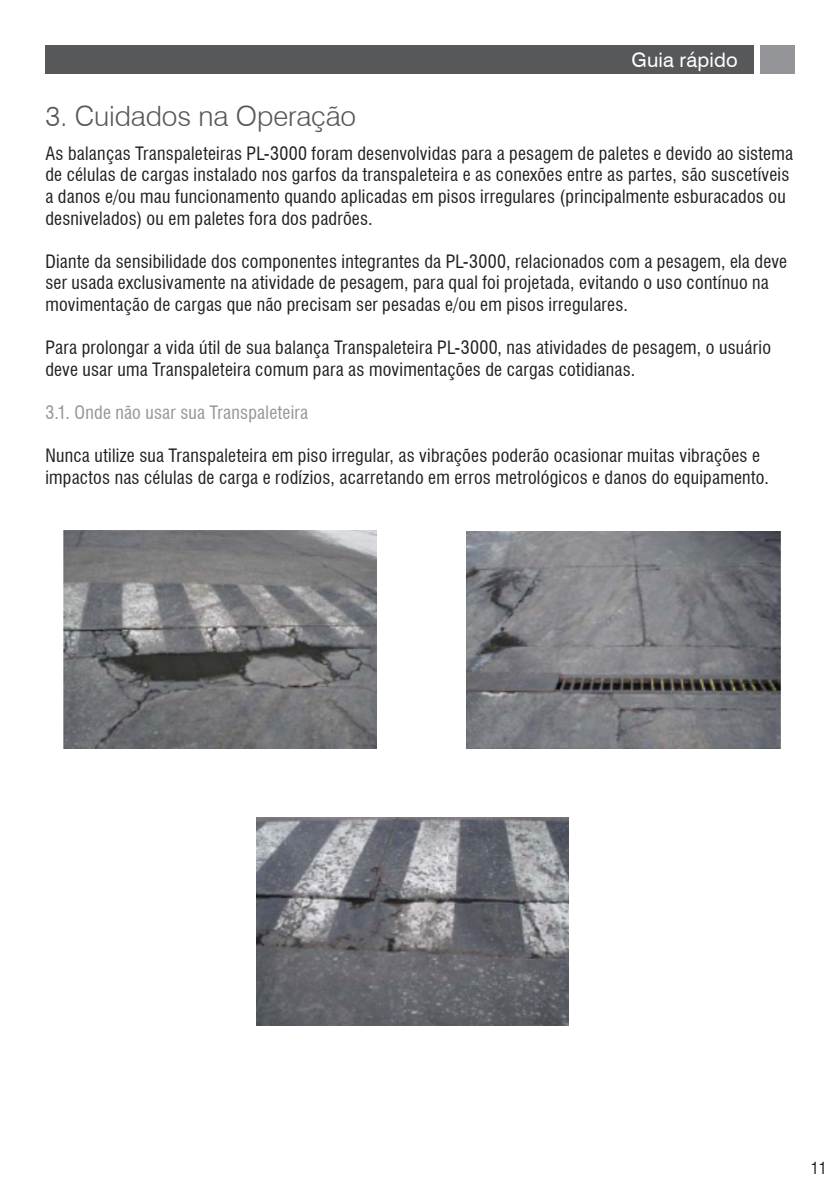
<style>
.page{position:relative;width:840px;height:1191px;background:#fff}
.page>*{position:absolute;margin:0;border:0;box-sizing:border-box;transform-origin:0 0}
.SuperTítulo{font:300 28px "Swiss 721 BT";letter-spacing:-.005em;color:#57585a}
.t1{font:20px "Swiss 721 BT";letter-spacing:.01em;color:#fff}
.Texto{font:condensed 18px/21.6px "Swiss 721 BT";letter-spacing:.015em;color:#231f20}
.SubTítulo{font:condensed 18px "Swiss 721 BT";letter-spacing:.015em;color:#939598}
.t2{font:condensed 16px "Swiss 721 BT";color:#231f20}
</style>
<div class="page">
<div style="left:45px;top:45px;width:708px;height:29px;background:#57585a"></div>
<div style="left:759px;top:45px;width:35px;height:29px;background:#939598"></div>
<img style="left:63px;top:530px;width:313px;height:219px">
<img style="left:466px;top:531px;width:314px;height:218px">
<img style="left:256px;top:817px;width:312px;height:208px">
<p class="t1" style="left:631px;top:46px;width:108px">Guia rápido</p>
<p class="SuperTítulo" style="left:45px;top:99px;width:312px">3. Cuidados na Operação</p>
<p class="Texto" style="left:45px;top:142px;width:748px">As balanças Transpaleteiras PL-3000 foram desenvolvidas para a pesagem de paletes e devido ao sistema de células de cargas instalado nos garfos da transpaleteira e as conexões entre as partes, são suscetíveis a danos e/ou mau funcionamento quando aplicadas em pisos irregulares (principalmente esburacados ou desnivelados) ou em paletes fora dos padrões.</p>
<p class="Texto" style="left:45px;top:250px;width:742px">Diante da sensibilidade dos componentes integrantes da PL-3000, relacionados com a pesagem, ela deve ser usada exclusivamente na atividade de pesagem, para qual foi projetada, evitando o uso contínuo na movimentação de cargas que não precisam ser pesadas e/ou em pisos irregulares.</p>
<p class="Texto" style="left:45px;top:337px;width:726px">Para prolongar a vida útil de sua balança Transpaleteira PL-3000, nas atividades de pesagem, o usuário deve usar uma Transpaleteira comum para as movimentações de cargas cotidianas.</p>
<p class="SubTítulo" style="left:45px;top:402px;width:264px">3.1. Onde não usar sua Transpaleteira</p>
<p class="Texto" style="left:45px;top:445px;width:724px">Nunca utilize sua Transpaleteira em piso irregular, as vibrações poderão ocasionar muitas vibrações e impactos nas células de carga e rodízios, acarretando em erros metrológicos e danos do equipamento.</p>
<p class="t2" style="left:810px;top:1159px;width:17px">11</p>
</div>
